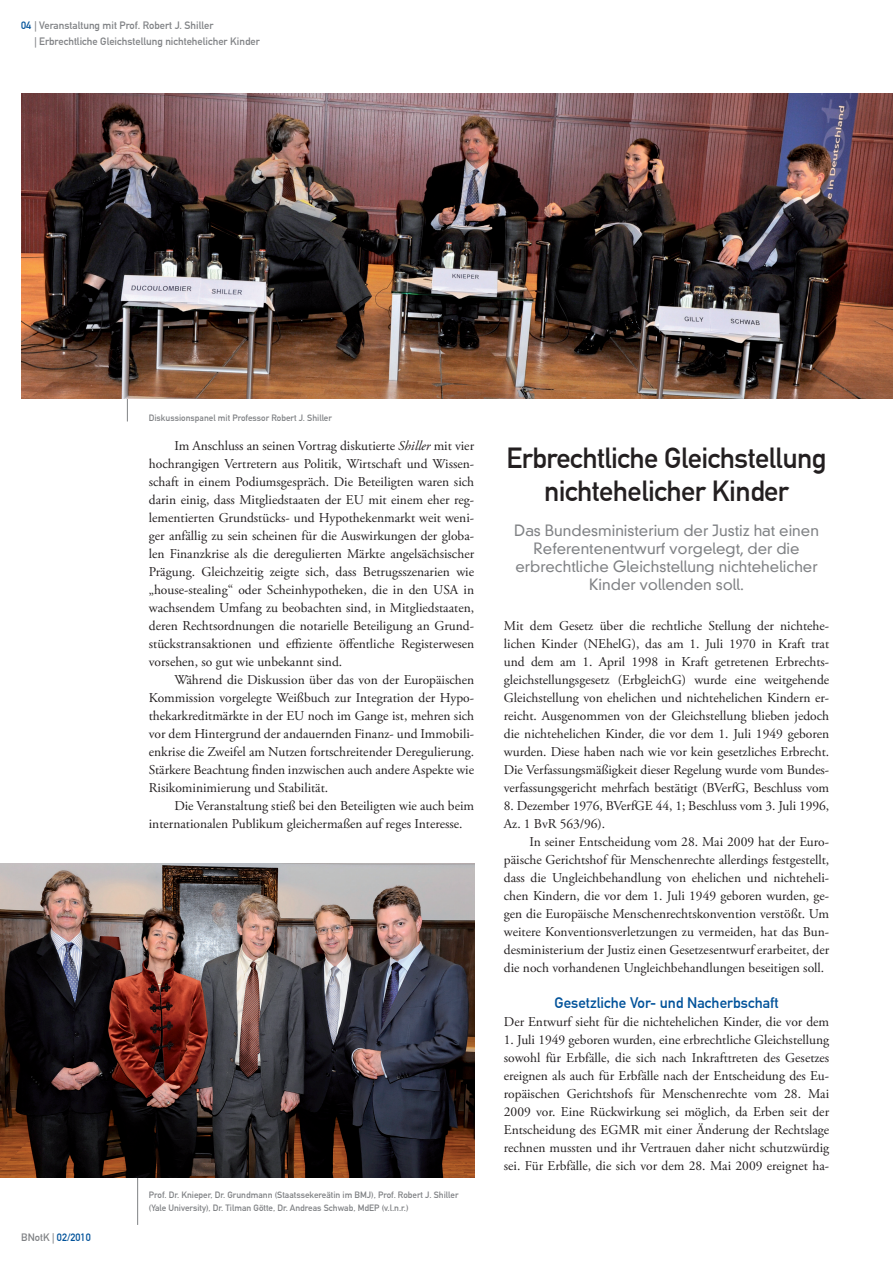
<style>
.page{position:relative;width:893px;height:1263px;background:#fff}
.page>*{position:absolute;margin:0;border:0;box-sizing:border-box;transform-origin:0 0}
.t1{font:28.5px/33px "DIN Mittelschrift LT";letter-spacing:-.02em;color:#231f20;text-align:center}
.t2{font:300 15px/18px "DIN Neuzeit Grotesk LT";color:#808285;text-align:center}
.t3{font:15px "DIN Mittelschrift LT";color:#01529a}
.t4{font:13.5px/18px "Adobe Garamond Pro";color:#231f20;text-align:justify}
.t5{font:10.5px/16.5px "DIN Mittelschrift LT";color:#808285}
.t6{font:10.5px "DIN Mittelschrift LT";color:#01529a}
.t7{font:9px/13.5px "DIN Mittelschrift LT";color:#808285}
.s1{color:#01529a}
.s2{color:#808285}
.s3{font-style:italic}
</style>
<div class="page">
<hr style="left:137px;top:1152px;width:1px;height:73px;background:#808285">
<img style="left:0;top:863px;width:474px;height:315px">
<svg style="left:127px;top:399px;width:1px;height:22px"></svg>
<img style="left:21px;top:94px;width:872px;height:305px">
<p class="t5" style="left:34px;top:17px;width:227px;text-indent:-13px"><span class="s1">04</span> | Veranstaltung mit Prof. Robert J. Shiller<br>| Erbrechtliche Gleichstellung nichtehelicher Kinder</p>
<p class="t6" style="left:21px;top:1231px;width:71px"><span class="s2">BNotK |</span> 02/2010</p>
<p class="t7" style="left:149px;top:411px;width:185px">Diskussionspanel mit Professor Robert J. Shiller</p>
<p class="t4" style="left:149px;top:437px;width:327px;text-indent:26px">Im Anschluss an seinen Vortrag diskutierte <span class="s3">Shiller</span> mit vier hochrangigen Vertretern aus Politik, Wirtschaft und Wissen&shy;schaft in einem Podiumsgespräch. Die Beteiligten waren sich darin einig, dass Mitgliedstaaten der EU mit einem eher reg&shy;lementierten Grundstücks- und Hypothekenmarkt weit weni&shy;ger anfällig zu sein scheinen für die Auswirkungen der globa&shy;len Finanzkrise als die deregulierten Märkte angelsächsischer Prägung. Gleichzeitig zeigte sich, dass Betrugsszenarien wie „house-stealing“ oder Scheinhypotheken, die in den USA in wachsendem Umfang zu beobachten sind, in Mitgliedstaaten, deren Rechtsordnungen die notarielle Beteiligung an Grund&shy;stückstransaktionen und effiziente öffentliche Registerwesen vorsehen, so gut wie unbekannt sind.</p>
<p class="t4" style="left:149px;top:671px;width:327px;text-indent:26px">Während die Diskussion über das von der Europäischen Kommission vorgelegte Weißbuch zur Integration der Hypo&shy;thekarkreditmärkte in der EU noch im Gange ist, mehren sich vor dem Hintergrund der andauernden Finanz- und Immobili&shy;enkrise die Zweifel am Nutzen fortschreitender Deregulierung.<br>Stärkere Beachtung finden inzwischen auch andere Aspekte wie Risikominimierung und Stabilität.</p>
<p class="t4" style="left:149px;top:797px;width:327px;text-indent:26px">Die Veranstaltung stieß bei den Beteiligten wie auch beim internationalen Publikum gleichermaßen auf reges Interesse.</p>
<p class="t7" style="left:149px;top:1188px;width:311px">Prof. Dr. Knieper, Dr. Grundmann (Staatssekereätin im BMJ), Prof. Robert J. Shiller (Yale University), Dr. Tilman Götte, Dr. Andreas Schwab, MdEP (v.l.n.r.)</p>
<h1 class="t1" style="left:507px;top:442px;width:322px">Erbrechtliche Gleichstellung nichtehelicher Kinder</h1>
<p class="t2" style="left:514px;top:522px;width:306px">Das Bundesministerium der Justiz hat einen Referentenentwurf vorgelegt, der die erbrechtliche Gleichstellung nichtehelicher Kinder vollenden soll.</p>
<p class="t4" style="left:504px;top:617px;width:327px">Mit dem Gesetz über die rechtliche Stellung der nichtehe&shy;lichen Kinder (NEhelG), das am 1. Juli 1970 in Kraft trat und dem am 1. April 1998 in Kraft getretenen Erbrechts&shy;gleichstellungsgesetz (ErbgleichG) wurde eine weitgehende Gleichstellung von ehelichen und nichtehelichen Kindern er&shy;reicht. Ausgenommen von der Gleichstellung blieben jedoch die nichtehelichen Kinder, die vor dem 1. Juli 1949 geboren wurden. Diese haben nach wie vor kein gesetzliches Erbrecht.<br>Die Verfassungsmäßigkeit dieser Regelung wurde vom Bundes&shy;verfassungsgericht mehrfach bestätigt (BVerfG, Beschluss vom</p>
<p class="t4" style="left:504px;top:797px;width:327px">8. Dezember 1976, BVerfGE 44, 1; Beschluss vom 3. Juli 1996,<br>Az. 1 BvR 563/96).</p>
<p class="t4" style="left:504px;top:833px;width:327px;text-indent:26px">In seiner Entscheidung vom 28. Mai 2009 hat der Euro&shy;päische Gerichtshof für Menschenrechte allerdings festgestellt, dass die Ungleichbehandlung von ehelichen und nichteheli&shy;chen Kindern, die vor dem 1. Juli 1949 geboren wurden, ge&shy;gen die Europäische Menschenrechtskonvention verstößt. Um weitere Konventionsverletzungen zu vermeiden, hat das Bun&shy;desministerium der Justiz einen Gesetzesentwurf erarbeitet, der die noch vorhandenen Ungleichbehandlungen beseitigen soll.</p>
<p class="t3" style="left:554px;top:994px;width:226px">Gesetzliche Vor- und Nacherbschaft</p>
<p class="t4" style="left:504px;top:1013px;width:327px">Der Entwurf sieht für die nichtehelichen Kinder, die vor dem</p>
<p class="t4" style="left:504px;top:1031px;width:327px">1. Juli 1949 geboren wurden, eine erbrechtliche Gleichstellung sowohl für Erbfälle, die sich nach Inkrafttreten des Gesetzes ereignen als auch für Erbfälle nach der Entscheidung des Eu&shy;ropäischen Gerichtshofs für Menschenrechte vom 28. Mai 2009 vor. Eine Rückwirkung sei möglich, da Erben seit der Entscheidung des EGMR mit einer Änderung der Rechtslage rechnen mussten und ihr Vertrauen daher nicht schutzwürdig sei. Für Erbfälle, die sich vor dem 28. Mai 2009 ereignet ha-</p>
</div>
